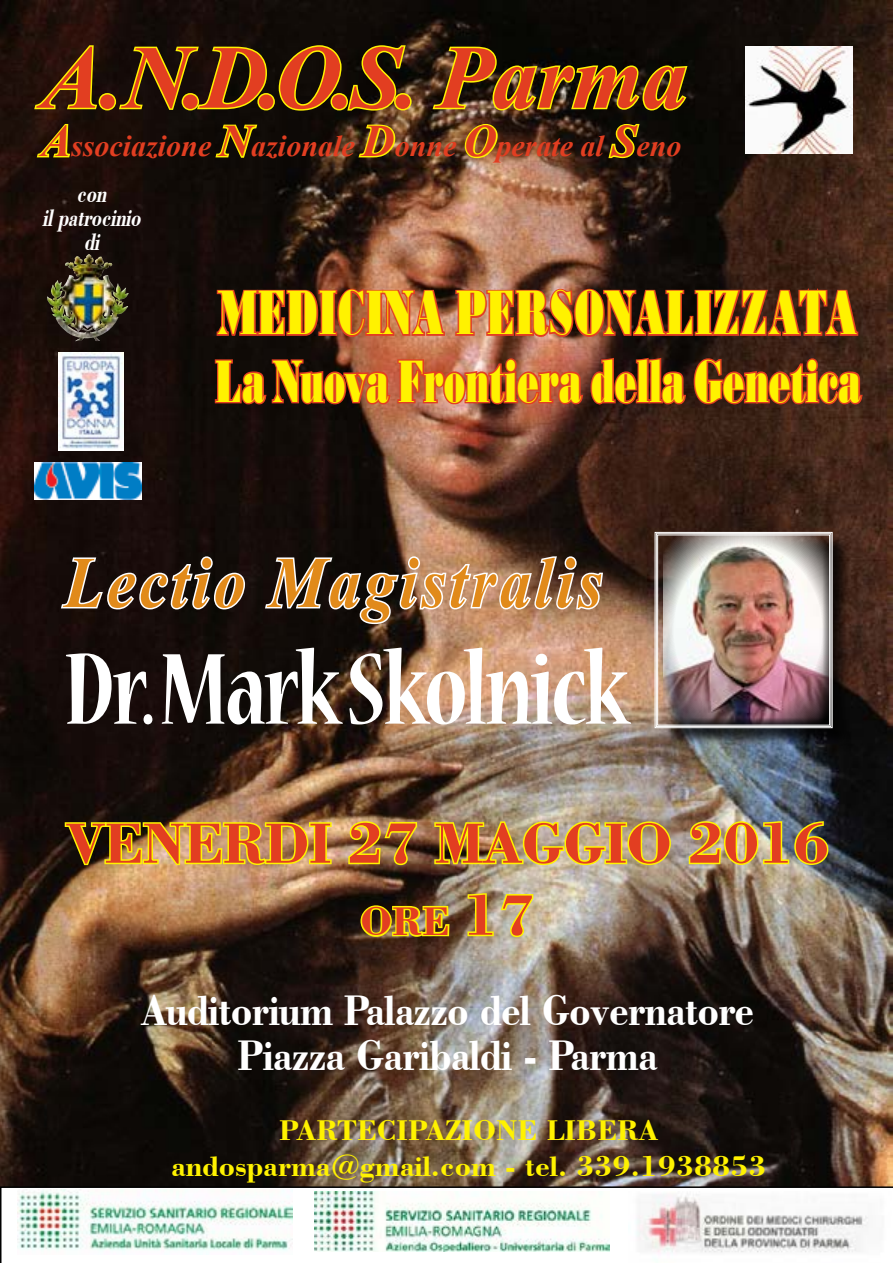
<style>
.page{position:relative;width:893px;height:1263px;background:#fff}
.page>*{position:absolute;margin:0;border:0;box-sizing:border-box;transform-origin:0 0}
.t1{font:700 condensed 112.5px "Nueva Std";letter-spacing:-.03em;color:#fff;scale:.91 1}
.t2{font:700 90px "Vijaya";letter-spacing:.05em;color:#e18a1a;scale:.87 1}
.t3{font:italic 700 90px "Times New Roman";color:#e23e21}
.t4{font:64.5px "Bodoni Becker No 2 Ultra";letter-spacing:.04em;color:#fff200;scale:.6 1}
.t5{font:61.5px "Bodoni Becker No 2 Ultra";letter-spacing:.01em;color:#fff200;scale:.6 1}
.t6{font:700 60px "Bodoni BT";letter-spacing:-.02em;color:#e23e21}
.t7{font:700 45px/45px "Bodoni BT";letter-spacing:-.02em;color:#fff;text-align:center;scale:.89 1}
.t8{font:700 42px "Bodoni BT";color:#e23e21}
.t9{font:700 30px/36px "Bodoni BT";color:#fff200;text-align:center}
.t10{font:italic 700 30px "Times New Roman";color:#e23e21}
.t11{font:italic 700 25.5px/24px "Bodoni BT";color:#fff;text-align:center;scale:.74 1}
.s1{font-size:45px}
.s2{font-size:60px}
</style>
<div class="page">
<img style="left:0;top:0;width:893px;height:1186px">
<svg style="left:0;top:1186px;width:893px;height:77px"></svg>
<svg style="left:213px;top:355px;width:651px;height:92px"></svg>
<svg style="left:59px;top:554px;width:188px;height:58px"></svg>
<svg style="left:263px;top:548px;width:342px;height:85px"></svg>
<img style="left:63px;top:819px;width:270px;height:170px">
<img style="left:346px;top:819px;width:74px;height:48px">
<img style="left:433px;top:805px;width:240px;height:69px">
<img style="left:686px;top:819px;width:144px;height:48px">
<img style="left:358px;top:903px;width:93px;height:160px">
<svg style="left:466px;top:892px;width:70px;height:47px"></svg>
<img style="left:32px;top:43px;width:828px;height:297px">
<div style="left:666px;top:535px;width:184px;height:210px;background:#000;opacity:.75"></div>
<div style="left:652px;top:522px;width:189px;height:207px;background:#fff;opacity:.75"></div>
<div style="left:657px;top:526px;width:186px;height:203px;background:#000;opacity:.75"></div>
<img style="left:655px;top:532px;width:178px;height:196px">
<div style="left:656px;top:533px;width:175px;height:194px;border:1px solid #fff"></div>
<div style="left:657px;top:535px;width:173px;height:190px;border:1px solid #fff"></div>
<img style="left:34px;top:462px;width:108px;height:38px">
<img style="left:59px;top:353px;width:65px;height:98px">
<img style="left:65px;top:255px;width:23px;height:17px">
<img style="left:17px;top:1189px;width:275px;height:65px">
<img style="left:315px;top:1192px;width:294px;height:60px">
<img style="left:628px;top:1192px;width:264px;height:71px">
<h2 class="t3" style="left:41px;top:15px;width:647px">A.N.D.O.S. Parma</h2>
<p class="t10" style="left:41px;top:125px;width:642px"><span class="s1">A</span>ssociazione <span class="s1">N</span>azionale <span class="s1">D</span>onne <span class="s1">O</span>perate al <span class="s1">S</span>eno</p>
<p class="t11" style="left:42px;top:181px;width:142px">con<br>ilp atrocinio di</p>
<h3 class="t4" style="left:220px;top:277px;width:1064px">MEDICINA PERSONALIZZATA</h3>
<h3 class="t5" style="left:216px;top:347px;width:1076px">La Nuova Frontiera della Genetica</h3>
<h2 class="t2" style="left:65px;top:512px;width:619px">Lectio Magistralis</h2>
<h1 class="t1" style="left:64px;top:639px;width:622px">Dr.Mark Skolnick</h1>
<h3 class="t6" style="left:66px;top:806px;width:765px">VENERDI 27 MAGGIO 2016</h3>
<h3 class="t8" style="left:360px;top:895px;width:177px">ORE <span class="s2">17</span></h3>
<h3 class="t7" style="left:141px;top:986px;width:691px">Auditorium Palazzo del Governatore<br>Piazza Garibaldi - Parma</h3>
<p class="t9" style="left:171px;top:1112px;width:597px">PARTECIPAZIONE LIBERA andosparma@gmail.com - tel. 339.1938853</p>
</div>
